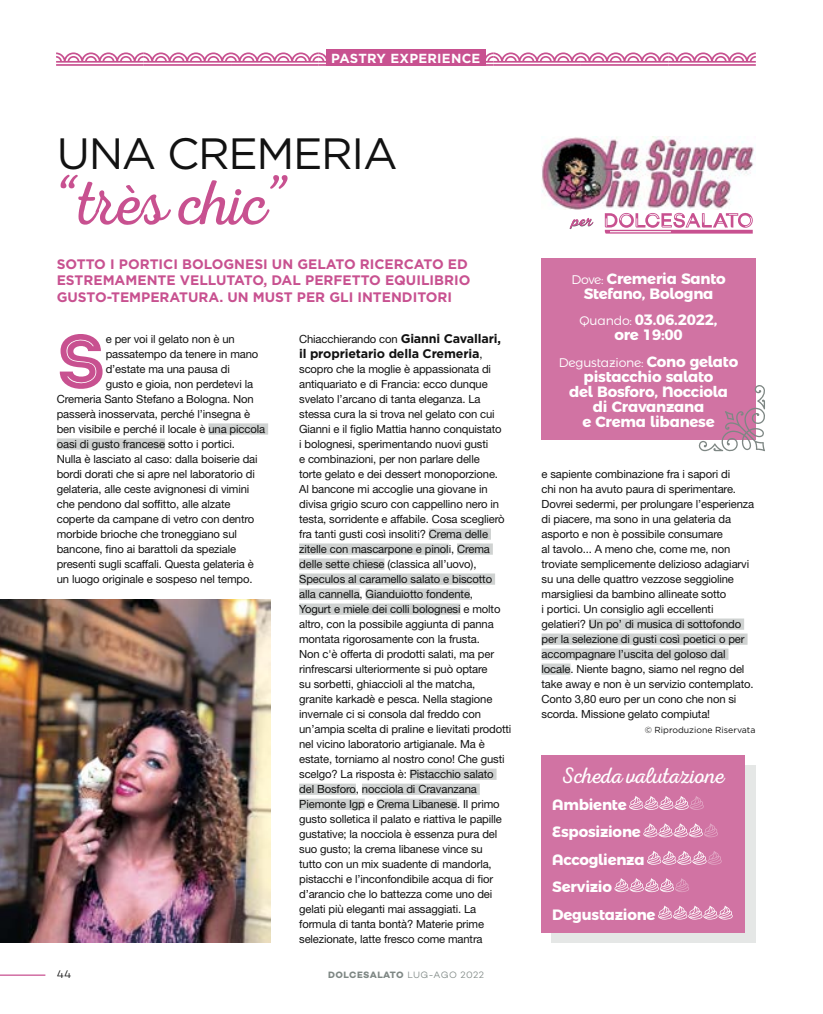
<style>
.page{position:relative;width:823px;height:1014px;background:#fff}
.page>*{position:absolute;margin:0;border:0;box-sizing:border-box;transform-origin:0 0}
.t1{font:75.5px "Intro Inline";color:#c85190}
.t2{font:63.75px "Nexa Rust Script L 1";letter-spacing:-.01em;color:#c85190}
.t3{font:43.75px "Gotham";letter-spacing:-.03em;color:#121212}
.t4{font:22.5px "Nexa Rust Script L 1";color:#fff}
.t5{font:700 15px/15px "Montserrat Alternates";letter-spacing:-.015em;color:#fff;text-align:center}
.t6{font:700 13.75px/16.2px "Gotham";color:#c85190}
.t7{font:700 13.12px "Gotham";letter-spacing:.02em;color:#fff}
.t8{font:700 12.5px "Gotham";letter-spacing:-.01em;color:#121212}
.t9{font:300 12.5px "Montserrat Alternates";letter-spacing:-.015em;color:#fff}
.t10{font:11.25px/15px "Helvetica Neue LT Std";letter-spacing:-.01em;color:#121212}
.t11{font:11.25px "Campton Light DEMO";color:#121212}
.t12{font:9.38px "Campton Bold DEMO";letter-spacing:.045em;color:#7e8784}
.t13{font:8.75px "Gotham";color:#121212}
.s1{font-family:"Gotham";font-weight:700;font-size:12.5px}
.s2{font-family:"Helvetica Neue LT Std";font-weight:400;font-size:11.25px}
.s3{font-family:"Campton Light DEMO"}
.s4{font-weight:300;font-size:12.5px}
.s5{font-weight:700;font-size:15px}
</style>
<div class="page">
<div style="left:208px;top:423px;width:60px;height:11px;background:#cfd2d1"></div>
<div style="left:57px;top:438px;width:108px;height:11px;background:#cfd2d1"></div>
<div style="left:428px;top:528px;width:62px;height:11px;background:#cfd2d1"></div>
<div style="left:299px;top:543px;width:149px;height:11px;background:#cfd2d1"></div>
<div style="left:457px;top:543px;width:35px;height:11px;background:#cfd2d1"></div>
<div style="left:299px;top:558px;width:85px;height:11px;background:#cfd2d1"></div>
<div style="left:299px;top:573px;width:196px;height:11px;background:#cfd2d1"></div>
<div style="left:299px;top:588px;width:60px;height:11px;background:#cfd2d1"></div>
<div style="left:365px;top:588px;width:104px;height:11px;background:#cfd2d1"></div>
<div style="left:299px;top:603px;width:161px;height:11px;background:#cfd2d1"></div>
<div style="left:409px;top:768px;width:87px;height:11px;background:#cfd2d1"></div>
<div style="left:299px;top:783px;width:56px;height:11px;background:#cfd2d1"></div>
<div style="left:361px;top:783px;width:118px;height:11px;background:#cfd2d1"></div>
<div style="left:299px;top:798px;width:65px;height:11px;background:#cfd2d1"></div>
<div style="left:376px;top:798px;width:81px;height:11px;background:#cfd2d1"></div>
<div style="left:588px;top:618px;width:155px;height:11px;background:#cfd2d1"></div>
<div style="left:541px;top:633px;width:206px;height:11px;background:#cfd2d1"></div>
<div style="left:541px;top:648px;width:187px;height:11px;background:#cfd2d1"></div>
<div style="left:541px;top:663px;width:29px;height:11px;background:#cfd2d1"></div>
<svg style="left:550px;top:765px;width:205px;height:178px;background:#e3dce0"></svg>
<div style="left:541px;top:754px;width:203px;height:178px;background:#d173a3"></div>
<svg style="left:629px;top:796px;width:74px;height:13px"></svg>
<svg style="left:643px;top:823px;width:74px;height:14px"></svg>
<svg style="left:647px;top:851px;width:74px;height:13px"></svg>
<svg style="left:614px;top:878px;width:75px;height:14px"></svg>
<svg style="left:658px;top:905px;width:74px;height:14px"></svg>
<img style="left:0;top:599px;width:270px;height:343px">
<div style="left:541px;top:258px;width:214px;height:182px;background:#d173a3"></div>
<svg style="left:698px;top:385px;width:67px;height:66px"></svg>
<svg style="left:569px;top:218px;width:24px;height:11px"></svg>
<svg style="left:604px;top:212px;width:148px;height:21px"></svg>
<img style="left:541px;top:136px;width:213px;height:73px">
<hr style="left:0;top:974px;width:45px;height:1px;background:#c85190">
<svg style="left:56px;top:52px;width:699px;height:14px"></svg>
<div style="left:326px;top:50px;width:159px;height:16px;background:#c85190"></div>
<p class="t7" style="left:331px;top:50px;width:150px">PASTRY EXPERIENCE</p>
<h3 class="t3" style="left:57px;top:125px;width:342px">UNA CREMERIA</h3>
<h2 class="t2" style="left:57px;top:165px;width:233px">“très chic”</h2>
<p class="t6" style="left:57px;top:256px;width:415px">SOTTO I PORTICI BOLOGNESI UN GELATO RICERCATO ED<br>ESTREMAMENTE VELLUTATO, DAL PERFETTO EQUILIBRIO<br>GUSTO-TEMPERATURA. UN MUST PER GLI INTENDITORI</p>
<h1 class="t1" style="left:57px;top:316px;width:50px">S</h1>
<p class="t10" style="left:106px;top:331px;width:130px">e per voi il gelato non è un</p>
<p class="t10" style="left:106px;top:346px;width:154px">passatempo da tenere in mano</p>
<p class="t10" style="left:106px;top:361px;width:126px">d’estate ma una pausa di</p>
<p class="t10" style="left:106px;top:376px;width:149px">gusto e gioia, non perdetevi la</p>
<p class="t10" style="left:57px;top:391px;width:198px">Cremeria Santo Stefano a Bologna. Non</p>
<p class="t10" style="left:57px;top:406px;width:195px">passerà inosservata, perché l’insegna è</p>
<p class="t10" style="left:57px;top:421px;width:210px">ben visibile e perché il locale è una piccola</p>
<p class="t10" style="left:57px;top:436px;width:180px">oasi di gusto francese sotto i portici.</p>
<p class="t10" style="left:57px;top:451px;width:202px">Nulla è lasciato al caso: dalla boiserie dai</p>
<p class="t10" style="left:57px;top:466px;width:199px">bordi dorati che si apre nel laboratorio di</p>
<p class="t10" style="left:57px;top:481px;width:194px">gelateria, alle ceste avignonesi di vimini</p>
<p class="t10" style="left:57px;top:496px;width:175px">che pendono dal soffitto, alle alzate</p>
<p class="t10" style="left:57px;top:511px;width:199px">coperte da campane di vetro con dentro</p>
<p class="t10" style="left:57px;top:526px;width:182px">morbide brioche che troneggiano sul</p>
<p class="t10" style="left:57px;top:541px;width:181px">bancone, fino ai barattoli da speziale</p>
<p class="t10" style="left:57px;top:556px;width:198px">presenti sugli scaffali. Questa gelateria è</p>
<p class="t10" style="left:57px;top:571px;width:197px">un luogo originale e sospeso nel tempo.</p>
<p class="t11" style="left:57px;top:968px;width:16px">44</p>
<p class="t10" style="left:299px;top:331px;width:203px">Chiacchierando con <span class="s1">Gianni Cavallari,</span></p>
<p class="t8" style="left:299px;top:345px;width:185px">il proprietario della Cremeria<span class="s2">,</span></p>
<p class="t10" style="left:299px;top:361px;width:213px">scopro che la moglie è appassionata di antiquariato e di Francia: ecco dunque svelato l’arcano di tanta eleganza. La stessa cura la si trova nel gelato con cui Gianni e il figlio Mattia hanno conquistato<br>i bolognesi, sperimentando nuovi gusti<br>e combinazioni, per non parlare delle<br>torte gelato e dei dessert monoporzione.<br>Al bancone mi accoglie una giovane in divisa grigio scuro con cappellino nero in testa, sorridente e affabile. Cosa sceglierò fra tanti gusti così insoliti? Crema delle zitelle con mascarpone e pinoli, Crema delle sette chiese (classica all’uovo), Speculos al caramello salato e biscotto alla cannella, Gianduiotto fondente,<br>Yogurt e miele dei colli bolognesi e molto altro, con la possibile aggiunta di panna montata rigorosamente con la frusta.<br>Non c'è offerta di prodotti salati, ma per rinfrescarsi ulteriormente si può optare<br>su sorbetti, ghiaccioli al the matcha, granite karkadè e pesca. Nella stagione invernale ci si consola dal freddo con un’ampia scelta di praline e lievitati prodotti nel vicino laboratorio artigianale. Ma è estate, torniamo al nostro cono! Che gusti scelgo? La risposta è: Pistacchio salato del Bosforo, nocciola di Cravanzana Piemonte Igp e Crema Libanese. Il primo gusto solletica il palato e riattiva le papille gustative; la nocciola è essenza pura del suo gusto; la crema libanese vince su<br>tutto con un mix suadente di mandorla, pistacchi e l’inconfondibile acqua di fior d’arancio che lo battezza come uno dei gelati più eleganti mai assaggiati. La formula di tanta bontà? Materie prime selezionate, latte fresco come mantra</p>
<p class="t12" style="left:328px;top:969px;width:157px">DOLCESALATO <span class="s3">LUG-AGO 2022</span></p>
<h3 class="t5" style="left:571px;top:270px;width:156px"><span class="s4">Dove:</span> Cremeria Santo<br>Stefano, Bologna</h3>
<h3 class="t5" style="left:579px;top:310px;width:139px"><span class="s4">Quando:</span> 03.06.2022, ore 19:00</h3>
<p class="t9" style="left:558px;top:355px;width:181px">Degustazione: <span class="s5">Cono gelato</span></p>
<h3 class="t5" style="left:568px;top:368px;width:160px">pistacchio salato<br>del Bosforo, Nocciola di Cravanzana<br>e Crema libanese</h3>
<p class="t10" style="left:541px;top:466px;width:214px">e sapiente combinazione fra i sapori di<br>chi non ha avuto paura di sperimentare.<br>Dovrei sedermi, per prolungare l’esperienza di piacere, ma sono in una gelateria da asporto e non è possibile consumare<br>al tavolo... A meno che, come me, non troviate semplicemente delizioso adagiarvi su una delle quattro vezzose seggioline marsigliesi da bambino allineate sotto<br>i portici. Un consiglio agli eccellenti gelatieri? Un po’ di musica di sottofondo per la selezione di gusti così poetici o per accompagnare l’uscita del goloso dal locale. Niente bagno, siamo nel regno del take away e non è un servizio contemplato.<br>Conto 3,80 euro per un cono che non si scorda. Missione gelato compiuta!</p>
<p class="t13" style="left:644px;top:724px;width:112px">© Riproduzione Riservata</p>
<h3 class="t4" style="left:561px;top:762px;width:164px">Scheda valutazione</h3>
<h3 class="t5" style="left:552px;top:789px;width:105px;line-height:27.4px;text-align:left">Ambiente<br>Esposizione<br>Accoglienza<br>Servizio<br>Degustazione</h3>
</div>
